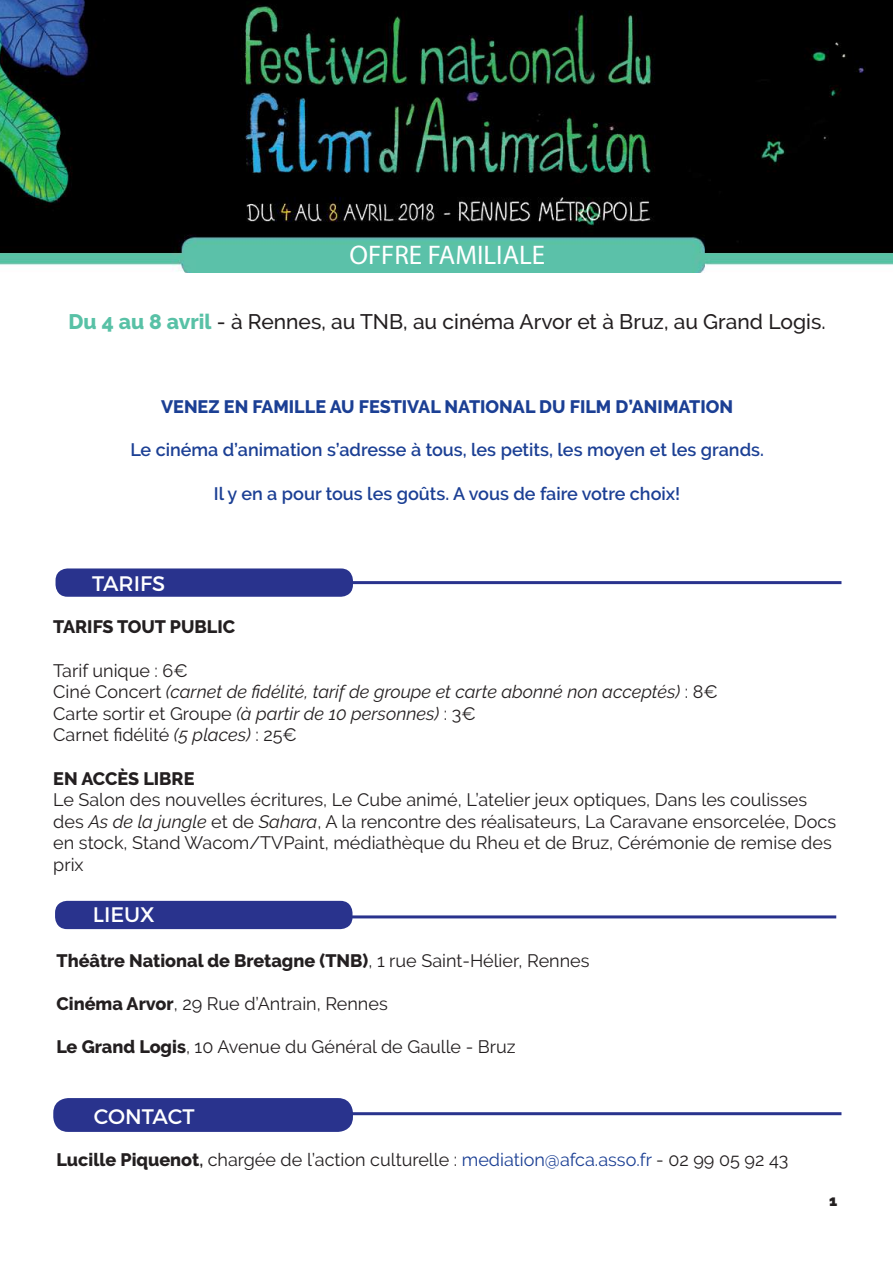
<style>
.page{position:relative;width:893px;height:1263px;background:#fff}
.page>*{position:absolute;margin:0;border:0;box-sizing:border-box;transform-origin:0 0}
.t1{font:27px "Myriad Pro";color:#fff}
.t2{font:500 21px "Raleway";color:#231f20}
.t3{font:21px "Montserrat";color:#fff}
.t4{font:18px/21.6px "Raleway";color:#231f20}
.t5{font:italic 18px/21.6px "Raleway";color:#231f20}
.t6{font:600 18px "Raleway";color:#1b3f94}
.t7{font:800 18px "Raleway";color:#231f20}
.t8{font:800 18px "Raleway";color:#1b3f94}
.t9{font:900 15px "Raleway";color:#231f20}
.s1{font-weight:800;color:#58c1a6}
.s2{font-style:normal}
.s3{font-style:italic}
.s4{font-weight:400}
.s5{font-weight:800}
.s6{font-weight:600}
.s7{color:#1b3f94}
</style>
<div class="page">
<img style="left:0;top:0;width:893px;height:272px">
<div style="left:56px;top:568px;width:297px;height:29px;background:#29338d;border-radius:12px"></div>
<hr style="left:351px;top:581px;width:490px;height:3px;background:#29338d">
<div style="left:55px;top:901px;width:297px;height:28px;background:#29338d;border-radius:12px"></div>
<hr style="left:328px;top:915px;width:508px;height:3px;background:#29338d">
<div style="left:53px;top:1098px;width:300px;height:34px;background:#29338d;border-radius:15px"></div>
<hr style="left:342px;top:1112px;width:499px;height:3px;background:#29338d">
<h1 class="t1" style="left:349px;top:238px;width:197px">OFFRE FAMILIALE</h1>
<p class="t2" style="left:69px;top:310px;width:759px"><span class="s1">Du 4 au 8 avril</span> - à Rennes, au TNB, au cinéma Arvor et à Bruz, au Grand Logis.</p>
<p class="t8" style="left:161px;top:397px;width:574px">VENEZ EN FAMILLE AU FESTIVAL NATIONAL DU FILM D’ANIMATION</p>
<p class="t6" style="left:130px;top:440px;width:635px">Le cinéma d’animation s’adresse à tous, les petits, les moyen et les grands.</p>
<p class="t6" style="left:214px;top:483px;width:468px">Il y en a pour tous les goûts. A vous de faire votre choix!</p>
<p class="t3" style="left:92px;top:571px;width:74px">TARIFS</p>
<p class="t7" style="left:53px;top:617px;width:183px">TARIFS TOUT PUBLIC</p>
<p class="t5" style="left:53px;top:659px;width:666px"><span class="s2">Tarif unique : 6€<br>Ciné Concert</span> (carnet de fidélité, tarif de groupe et carte abonné non acceptés) <span class="s2">: 8€ Carte sortir et Groupe</span> (à partir de 10 personnes) <span class="s2">: 3€<br>Carnet fidélité</span> (5 places) <span class="s2">: 25€</span></p>
<p class="t7" style="left:53px;top:768px;width:143px">EN ACCÈS LIBRE</p>
<p class="t4" style="left:53px;top:789px;width:784px">Le Salon des nouvelles écritures, Le Cube animé, L’atelier jeux optiques, Dans les coulisses des <span class="s3">As de la jungle</span> et de <span class="s3">Sahara</span>, A la rencontre des réalisateurs, La Caravane ensorcelée, Docs en stock, Stand Wacom/TVPaint, médiathèque du Rheu et de Bruz, Cérémonie de remise des prix</p>
<p class="t3" style="left:93px;top:902px;width:63px">LIEUX</p>
<p class="t7" style="left:57px;top:950px;width:535px">Théâtre National de Bretagne (TNB)<span class="s4">, 1 rue Saint-Hélier, Rennes</span></p>
<p class="t4" style="left:57px;top:993px;width:333px"><span class="s5">Cinéma Arvor</span>, 29 Rue d’Antrain, Rennes</p>
<p class="t4" style="left:57px;top:1036px;width:461px"><span class="s5">Le Grand Logis</span>, 10 Avenue du Général de Gaulle - Bruz</p>
<p class="t3" style="left:94px;top:1103px;width:102px">CONTACT</p>
<p class="t4" style="left:57px;top:1149px;width:733px"><span class="s5">Lucille Piquenot</span><span class="s6">,</span> chargée de l’action culturelle : <span class="s7">mediation@afca.asso.fr</span> - 02 99 05 92 43</p>
<p class="t9" style="left:829px;top:1192px;width:10px">1</p>
</div>
